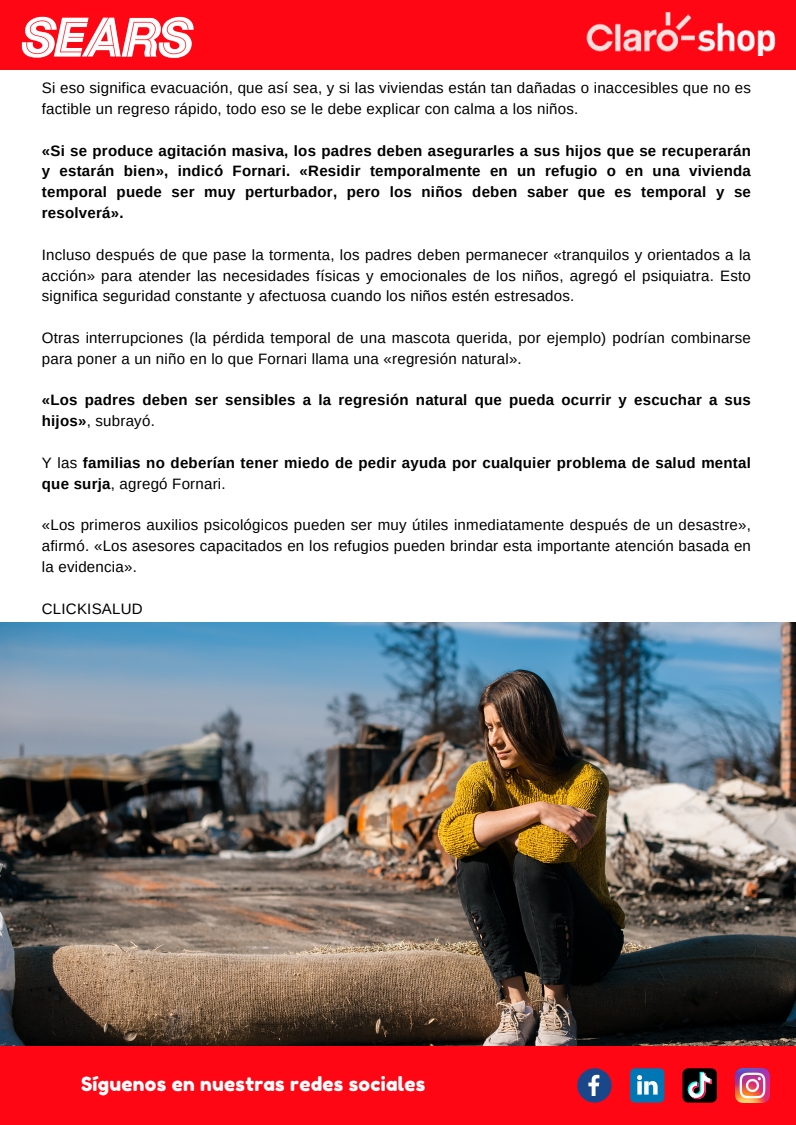
<style>
.page{position:relative;width:796px;height:1125px;background:#fff}
.page>*{position:absolute;margin:0;border:0;box-sizing:border-box;transform-origin:0 0}
.t1{font:19.35px "Fredoka One";letter-spacing:.015em;color:#fff}
.t2{font:15.08px/20.9px "Arimo";letter-spacing:.015em;color:#000}
.t3{font:700 15.08px/20.9px "Arimo";letter-spacing:.015em;color:#000}
.s1{font-weight:400}
</style>
<div class="page">
<div style="left:0;top:1046px;width:795px;height:79px;background:#ff0615"></div>
<svg style="left:577px;top:1068px;width:34px;height:35px"></svg>
<svg style="left:630px;top:1068px;width:34px;height:35px"></svg>
<svg style="left:682px;top:1068px;width:34px;height:35px"></svg>
<img style="left:735px;top:1068px;width:34px;height:35px">
<div style="left:0;top:0;width:795px;height:70px;background:#ff0615"></div>
<img style="left:21px;top:16px;width:173px;height:42px">
<img style="left:586px;top:11px;width:190px;height:44px">
<img style="left:0;top:622px;width:795px;height:423px">
<p class="t2" style="left:42px;top:78px;width:710px">Si eso significa evacuación, que así sea, y si las viviendas están tan dañadas o inaccesibles que no es factible un regreso rápido, todo eso se le debe explicar con calma a los niños.</p>
<p class="t3" style="left:42px;top:140px;width:710px;text-align:justify">«Si se produce agitación masiva, los padres deben asegurarles a sus hijos que se recuperarán y estarán bien», indicó Fornari. «Residir temporalmente en un refugio o en una vivienda temporal puede ser muy perturbador, pero los niños deben saber que es temporal y se resolverá».</p>
<p class="t2" style="left:42px;top:244px;width:710px;text-align:justify">Incluso después de que pase la tormenta, los padres deben permanecer «tranquilos y orientados a la acción» para atender las necesidades físicas y emocionales de los niños, agregó el psiquiatra. Esto significa seguridad constante y afectuosa cuando los niños estén estresados.</p>
<p class="t2" style="left:42px;top:327px;width:710px">Otras interrupciones (la pérdida temporal de una mascota querida, por ejemplo) podrían combinarse para poner a un niño en lo que Fornari llama una «regresión natural».</p>
<p class="t3" style="left:42px;top:390px;width:710px">«Los padres deben ser sensibles a la regresión natural que pueda ocurrir y escuchar a sus hijos»<span class="s1">, subrayó.</span></p>
<p class="t3" style="left:42px;top:452px;width:710px"><span class="s1">Y las</span> familias no deberían tener miedo de pedir ayuda por cualquier problema de salud mental que surja<span class="s1">, agregó Fornari.</span></p>
<p class="t2" style="left:42px;top:515px;width:710px;text-align:justify">«Los primeros auxilios psicológicos pueden ser muy útiles inmediatamente después de un desastre», afirmó. «Los asesores capacitados en los refugios pueden brindar esta importante atención basada en la evidencia».</p>
<p class="t2" style="left:42px;top:598px;width:102px">CLICKISALUD</p>
<p class="t1" style="left:81px;top:1073px;width:346px">Síguenos en nuestras redes sociales</p>
</div>
